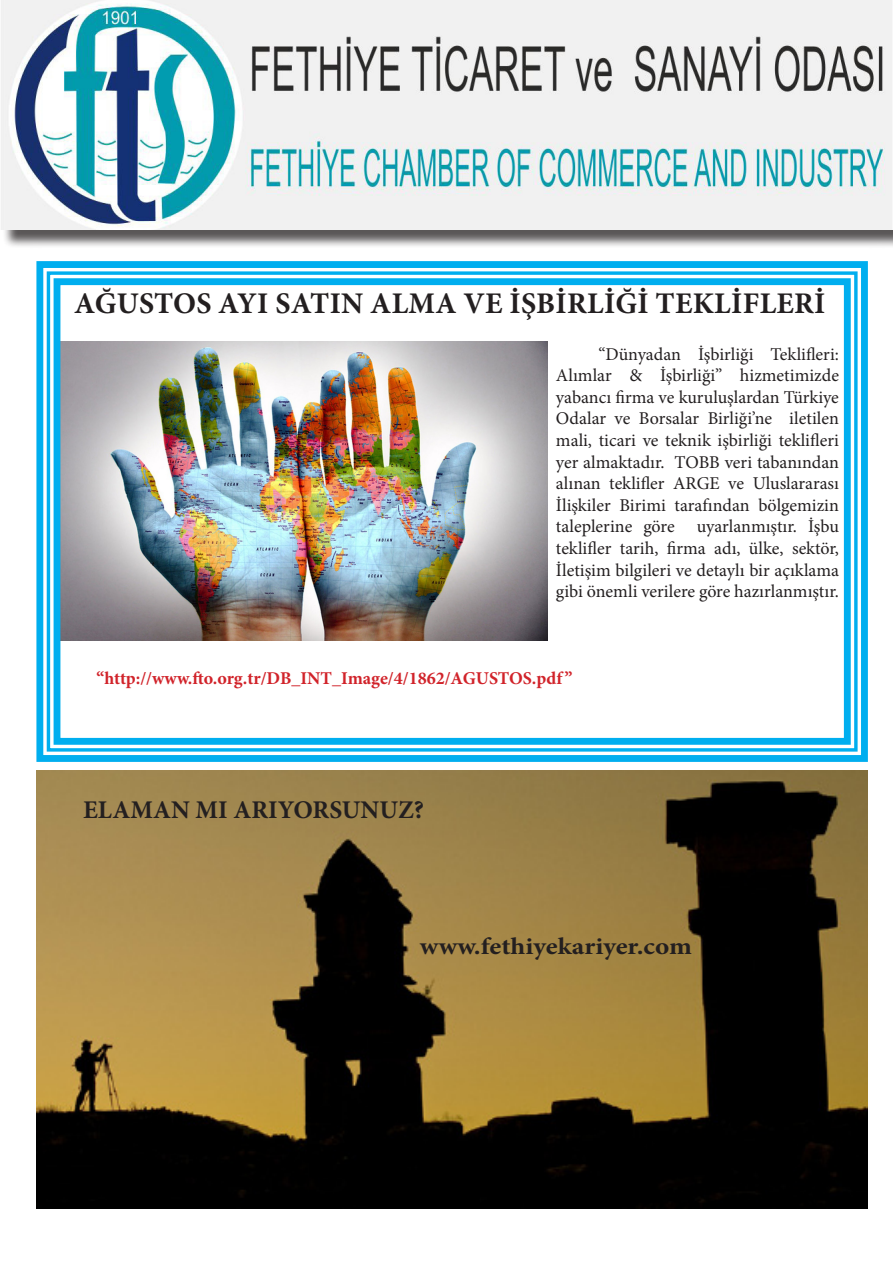
<style>
.page{position:relative;width:893px;height:1263px;background:#fff}
.page>*{position:absolute;margin:0;border:0;box-sizing:border-box;transform-origin:0 0}
.t1{font:700 30px "Minion Pro";letter-spacing:.01em;color:#231f20}
.t2{font:700 25.5px "Minion Pro";color:#231f20}
.t3{font:700 24px "Minion Pro";color:#231f20;scale:1.13 1}
.t4{font:18px/21.6px "Minion Pro";color:#231f20;text-align:justify}
.t5{font:700 18px "Minion Pro";color:#d1232a}
</style>
<div class="page">
<div style="left:2px;top:2px;width:891px;height:246px;background:#231f20;opacity:.75"></div>
<img style="left:1px;top:0;width:892px;height:230px">
<img style="left:36px;top:770px;width:832px;height:439px">
<img style="left:36px;top:261px;width:832px;height:501px">
<div style="left:47px;top:271px;width:811px;height:481px;border:3px solid #00aeef"></div>
<div style="left:54px;top:278px;width:797px;height:467px;border:7px solid #00aeef"></div>
<p class="t1" style="left:74px;top:282px;width:751px">AĞUSTOS AYI SATIN ALMA VE İŞBIRLIĞI TEKLIFLERI</p>
<p class="t4" style="left:556px;top:343px;width:284px;text-indent:43px">“Dünyadan İşbirliği Teklifleri:<br>Alımlar &amp; İşbirliği” hizmetimizde yabancı firma ve kuruluşlardan Türkiye Odalar ve Borsalar Birliği’ne iletilen mali, ticari ve teknik işbirliği teklifleri yer almaktadır. TOBB veri tabanından alınan teklifler ARGE ve Uluslararası İlişkiler Birimi tarafından bölgemizin taleplerine göre uyarlanmıştır. İşbu teklifler tarih, firma adı, ülke, sektör, İletişim bilgileri ve detaylı bir açıklama gibi önemli verilere göre hazırlanmıştır.</p>
<p class="t5" style="left:97px;top:665px;width:477px">“http://www.fto.org.tr/DB_INT_Image/4/1862/AGUSTOS.pdf ”</p>
<p class="t2" style="left:83px;top:792px;width:342px">ELAMAN MI ARIYORSUNUZ?</p>
<p class="t3" style="left:420px;top:930px;width:242px">www.fethiyekariyer.com</p>
</div>
